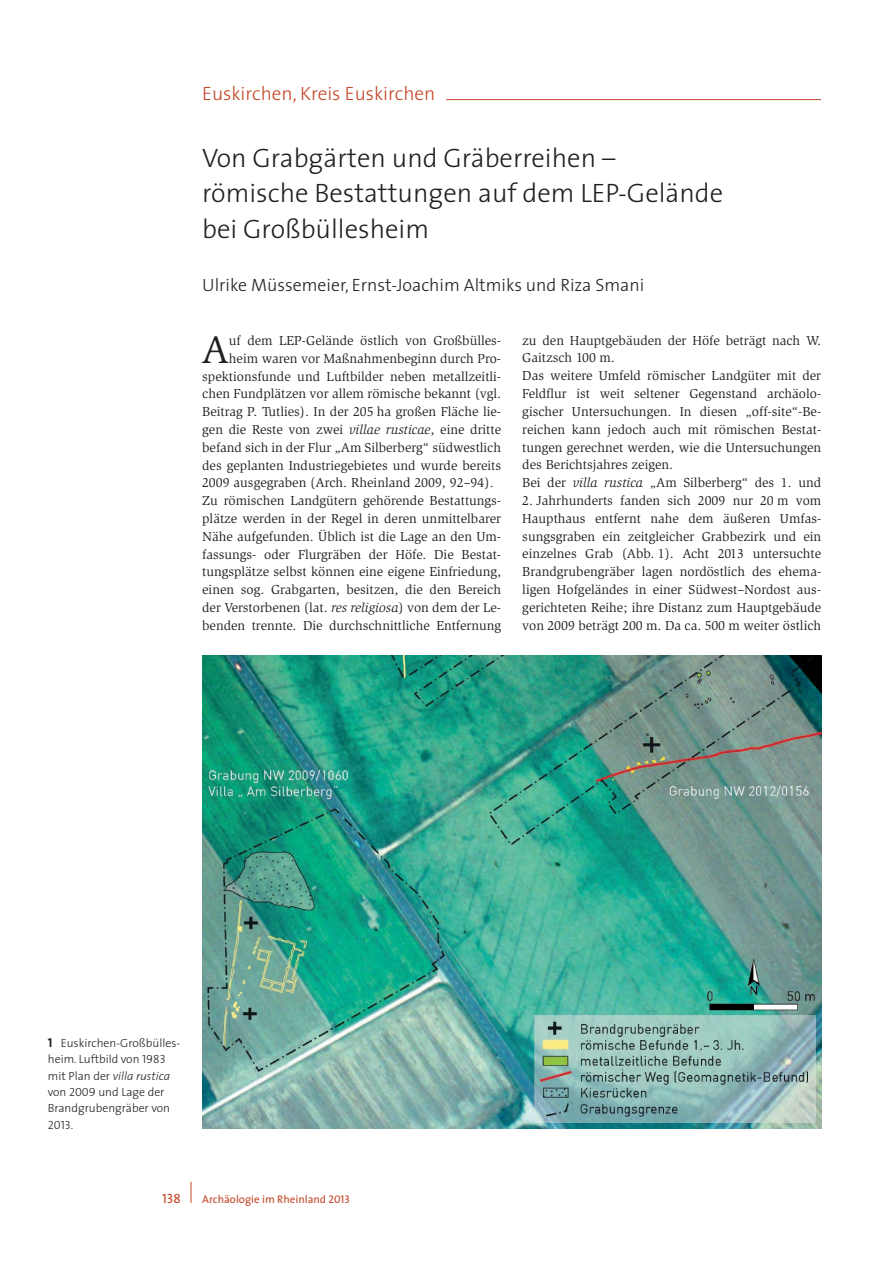
<style>
.page{position:relative;width:893px;height:1263px;background:#fff}
.page>*{position:absolute;margin:0;border:0;box-sizing:border-box;transform-origin:0 0}
.t1{font:39.9px "Slimbach";color:#231f20}
.t2{font:300 26.7px/35.7px "The Sans";color:#231f20}
.t3{font:300 19.35px "The Sans";color:#c34727}
.t4{font:300 17.85px "The Sans";color:#231f20}
.t5{font:13.35px/17.9px "Slimbach";color:#231f20}
.t6{font:13.35px "The Sans Caps";color:#c34727}
.t7{font:300 11.85px/16.4px "The Sans";color:#231f20}
.t8{font:11.85px "The Sans Light Caps";color:#231f20}
.t9{font:11.1px "The Sans";color:#c34727}
.s1{font-style:italic}
.s2{font-family:"The Sans Bold Caps";font-weight:400;font-size:12.9px}
.s3{font-family:"The Sans Light Caps";font-weight:400}
.s4{font-family:"The Sans";font-weight:300}
.s5{font-family:"The Sans Caps"}
</style>
<div class="page">
<svg style="left:191px;top:1182px;width:1px;height:21px"></svg>
<img style="left:202px;top:656px;width:619px;height:473px">
<hr style="left:446px;top:99px;width:375px;height:1px;background:#c34727">
<h3 class="t3" style="left:202px;top:86px;width:235px">Euskirchen, Kreis Euskirchen</h3>
<h2 class="t2" style="left:202px;top:142px;width:522px">Von Grabgärten und Gräberreihen – römische Bestattungen auf dem LEP-Gelände bei Großbüllesheim</h2>
<h3 class="t4" style="left:202px;top:279px;width:444px">Ulrike Müssemeier, Ernst-Joachim Altmiks und Riza Smani</h3>
<h1 class="t1" style="left:202px;top:334px;width:29px">A</h1>
<p class="t5" style="left:229px;top:332px;width:274px">uf dem LEP-Gelände östlich von Großbülles-</p>
<p class="t5" style="left:229px;top:350px;width:274px">heim waren vor Maßnahmenbeginn durch Pro-</p>
<p class="t5" style="left:202px;top:368px;width:300px">spektionsfunde und Luftbilder neben metallzeitli-</p>
<p class="t5" style="left:202px;top:386px;width:300px">chen Fundplätzen vor allem römische bekannt (vgl.</p>
<p class="t5" style="left:202px;top:404px;width:300px">Beitrag P. Tutlies). In der 205 ha großen Fläche lie-</p>
<p class="t5" style="left:202px;top:422px;width:300px">gen die Reste von zwei <span class="s1">villae rusticae</span>, eine dritte</p>
<p class="t5" style="left:202px;top:439px;width:300px">befand sich in der Flur „Am Silberberg“ südwestlich</p>
<p class="t5" style="left:202px;top:457px;width:300px">des geplanten Industriegebietes und wurde bereits</p>
<p class="t5" style="left:202px;top:475px;width:293px">2009 ausgegraben (Arch. Rheinland 2009, 92–94).</p>
<p class="t5" style="left:202px;top:493px;width:300px">Zu römischen Landgütern gehörende Bestattungs-</p>
<p class="t5" style="left:202px;top:511px;width:300px">plätze werden in der Regel in deren unmittelbarer</p>
<p class="t5" style="left:202px;top:528px;width:300px">Nähe aufgefunden. Üblich ist die Lage an den Um-</p>
<p class="t5" style="left:202px;top:546px;width:300px">fassungs- oder Flurgräben der Höfe. Die Bestat-</p>
<p class="t5" style="left:202px;top:564px;width:300px">tungsplätze selbst können eine eigene Einfriedung,</p>
<p class="t5" style="left:202px;top:582px;width:300px">einen sog. Grabgarten, besitzen, die den Bereich</p>
<p class="t5" style="left:202px;top:600px;width:300px">der Verstorbenen (lat. <span class="s1">res religiosa</span>) von dem der Le-</p>
<p class="t5" style="left:202px;top:618px;width:300px">benden trennte. Die durchschnittliche Entfernung</p>
<p class="t5" style="left:522px;top:332px;width:300px">zu den Hauptgebäuden der Höfe beträgt nach W.<br>Gaitzsch 100 m.<br>Das weitere Umfeld römischer Landgüter mit der Feldflur ist weit seltener Gegenstand archäolo&shy;gischer Untersuchungen. In diesen „off-site“-Be&shy;reichen kann jedoch auch mit römischen Bestat&shy;tungen gerechnet werden, wie die Untersuchungen des Berichtsjahres zeigen.<br>Bei der <span class="s1">villa rustica</span> „Am Silberberg“ des 1. und</p>
<p class="t5" style="left:522px;top:493px;width:300px;text-align:justify">2. Jahrhunderts fanden sich 2009 nur 20 m vom Haupthaus entfernt nahe dem äußeren Umfas&shy;sungsgraben ein zeitgleicher Grabbezirk und ein einzelnes Grab (Abb. 1). Acht 2013 untersuchte Brandgrubengräber lagen nordöstlich des ehema&shy;ligen Hofgeländes in einer Südwest–Nordost aus&shy;gerichteten Reihe; ihre Distanz zum Hauptgebäude von 2009 beträgt 200 m. Da ca. 500 m weiter östlich</p>
<p class="t7" style="left:48px;top:1036px;width:134px"><span class="s2">1</span> Euskirchen-Großbülles&shy;heim. Luftbild von <span class="s3">1983 </span>mit Plan der <span class="s1">villa rustica </span>von <span class="s3">2009</span> und Lage der<br>Brandgrubengräber von</p>
<p class="t8" style="left:48px;top:1115px;width:27px">2013<span class="s4">.</span></p>
<p class="t6" style="left:162px;top:1194px;width:20px">138</p>
<p class="t9" style="left:202px;top:1195px;width:149px">Archäologie im Rheinland <span class="s5">2013</span></p>
</div>
